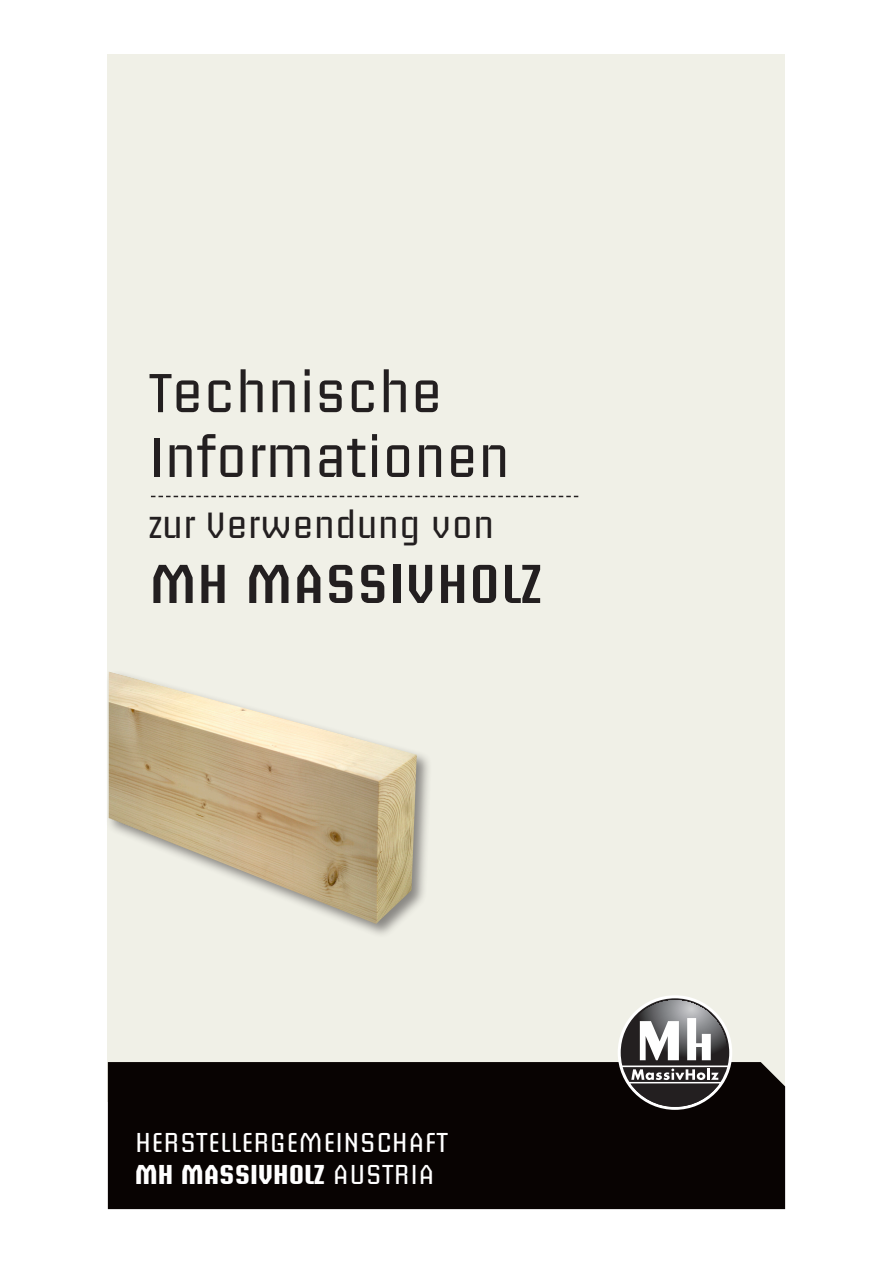
<style>
.page{position:relative;width:893px;height:1263px;background:#fff}
.page>*{position:absolute;margin:0;border:0;box-sizing:border-box;transform-origin:0 0}
.t1{font:54px/64.8px "Briem Akademi Std";color:#231f20}
.t2{font:600 54px "Briem Akademi Std";letter-spacing:.02em;color:#231f20}
.t3{font:36px "Briem Akademi Std";color:#231f20}
.t4{font:27px/32.4px "Briem Akademi Std";letter-spacing:.02em;color:#fff}
.s1{font-weight:700}
</style>
<div class="page">
<div style="left:108px;top:54px;width:677px;height:1047px;background:#f0f0e7"></div>
<div style="left:108px;top:1062px;width:677px;height:147px;background:#080302"></div>
<svg style="left:618px;top:995px;width:114px;height:115px"></svg>
<svg style="left:621px;top:998px;width:108px;height:109px;background:#7d7b7b"></svg>
<div style="left:105px;top:669px;width:327px;height:270px;background:#231f20;opacity:.5"></div>
<img style="left:109px;top:671px;width:308px;height:253px">
<svg style="left:151px;top:496px;width:427px;height:1px"></svg>
<h1 class="t1" style="left:150px;top:361px;width:362px">Technische<br>Informationen</h1>
<h2 class="t3" style="left:150px;top:505px;width:347px">zur Verwendung von</h2>
<h1 class="t2" style="left:150px;top:554px;width:393px">MH MASSIVHOLZ</h1>
<p class="t4" style="left:135px;top:1126px;width:314px">HERSTELLERGEMEINSCHAFT<br><span class="s1">MH MASSIVHOLZ</span> AUSTRIA</p>
</div>
